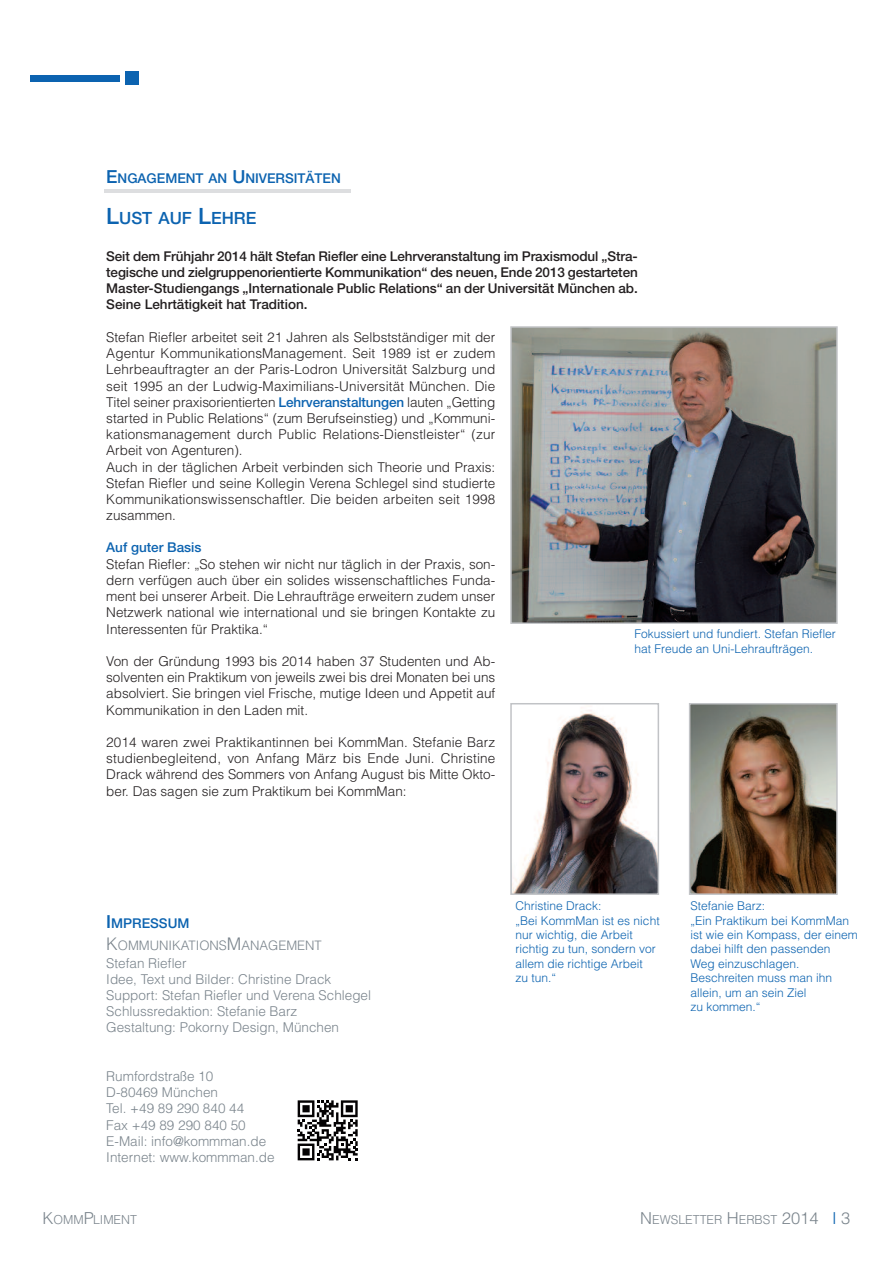
<style>
.page{position:relative;width:893px;height:1263px;background:#fff}
.page>*{position:absolute;margin:0;border:0;box-sizing:border-box;transform-origin:0 0}
.t1{font:500 16.8px "Helvetica Neue LT";color:#0c63b0}
.t2{font:300 13.5px/16.2px "Helvetica";color:#231f20;text-align:justify}
.t3{font:500 13.5px/16.2px "Helvetica Neue LT";color:#231f20;text-align:justify}
.t4{font:300 13.5px/16.2px "Helvetica";color:#7a848c}
.t5{font:500 13.5px "Helvetica Neue LT";color:#0c63b0}
.t6{font:300 13.05px "Helvetica";color:#7a848c}
.t7{font:300 12.3px "Helvetica";color:#7a848c}
.t8{font:300 12px/14.4px "Helvetica";color:#0c63b0}
.s1{font-size:18px}
.s2{font-size:22.5px}
.s3{font-family:"Helvetica Neue LT";font-weight:500;color:#0c63b0}
.s4{font-size:17.4px}
.s5{font-size:16.5px}
.s6{font-size:16.5px;color:#0c63b0}
</style>
<div class="page">
<hr style="left:104px;top:190px;width:247px;height:3px;background:#dddee0">
<img style="left:513px;top:329px;width:322px;height:292px">
<div style="left:510px;top:326px;width:328px;height:298px;border:2px solid #c1c3c6"></div>
<img style="left:513px;top:710px;width:143px;height:182px">
<div style="left:510px;top:703px;width:149px;height:192px;border:2px solid #c1c3c6"></div>
<img style="left:692px;top:706px;width:143px;height:186px">
<div style="left:689px;top:703px;width:149px;height:192px;border:2px solid #c1c3c6"></div>
<div style="left:126px;top:71px;width:13px;height:13px;background:#0c63b0"></div>
<div style="left:30px;top:75px;width:90px;height:6px;background:#0c63b0"></div>
<svg style="left:298px;top:1100px;width:60px;height:60px"></svg>
<p class="t5" style="left:106px;top:173px;width:236px"><span class="s1">E</span>NGAGEMENT AN <span class="s1">U</span>NIVERSITÄTEN</p>
<p class="t1" style="left:106px;top:212px;width:152px"><span class="s2">L</span>UST AUF <span class="s2">L</span>EHRE</p>
<p class="t3" style="left:106px;top:249px;width:533px">Seit dem Frühjahr 2014 hält Stefan Riefler eine Lehrveranstaltung im Praxismodul „Stra&shy;tegische und zielgruppenorientierte Kommunikation“ des neuen, Ende 2013 gestarteten Master-Studiengangs „Internationale Public Relations“ an der Universität München ab.<br>Seine Lehrtätigkeit hat Tradition.</p>
<p class="t2" style="left:106px;top:328px;width:390px;text-align:left">Stefan Riefler arbeitet seit 21 Jahren als Selbstständiger mit der Agentur KommunikationsManagement. Seit 1989 ist er zudem Lehrbeauftragter an der Paris-Lodron Universität Salzburg und seit 1995 an der Ludwig-Maximilians-Universität München. Die Titel seiner praxisorientierten <span class="s3">Lehrveranstaltungen</span> lauten „Getting started in Public Relations“ (zum Berufseinstieg) und „Kommuni&shy;kationsmanagement durch Public Relations-Dienstleister“ (zur Arbeit von Agenturen).<br>Auch in der täglichen Arbeit verbinden sich Theorie und Praxis:<br>Stefan Riefler und seine Kollegin Verena Schlegel sind studierte Kommunikationswissenschaftler. Die beiden arbeiten seit 1998 zusammen.</p>
<p class="t5" style="left:106px;top:543px;width:97px">Auf guter Basis</p>
<p class="t2" style="left:106px;top:555px;width:390px">Stefan Riefler: „So stehen wir nicht nur täglich in der Praxis, son&shy;dern verfügen auch über ein solides wissenschaftliches Funda&shy;ment bei unserer Arbeit. Die Lehraufträge erweitern zudem unser Netzwerk national wie international und sie bringen Kontakte zu Interessenten für Praktika.“</p>
<p class="t2" style="left:106px;top:652px;width:390px">Von der Gründung 1993 bis 2014 haben 37 Studenten und Ab&shy;solventen ein Praktikum von jeweils zwei bis drei Monaten bei uns absolviert. Sie bringen viel Frische, mutige Ideen und Appetit auf Kommunikation in den Laden mit.</p>
<p class="t2" style="left:106px;top:733px;width:390px">2014 waren zwei Praktikantinnen bei KommMan. Stefanie Barz studienbegleitend, von Anfang März bis Ende Juni. Christine Drack während des Sommers von Anfang August bis Mitte Okto&shy;ber. Das sagen sie zum Praktikum bei KommMan:</p>
<p class="t8" style="left:635px;top:626px;width:203px">Fokussiert und fundiert. Stefan Riefler hat Freude an Uni-Lehraufträgen.</p>
<p class="t5" style="left:106px;top:919px;width:85px"><span class="s1">I</span>MPRESSUM</p>
<p class="t6" style="left:106px;top:934px;width:217px"><span class="s4">K</span>OMMUNIKATIONS<span class="s4">M</span>ANAGEMENT</p>
<p class="t4" style="left:106px;top:954px;width:266px">Stefan Riefler<br>Idee, Text und Bilder: Christine Drack Support: Stefan Riefler und Verena Schlegel Schlussredaktion: Stefanie Barz<br>Gestaltung: Pokorny Design, München</p>
<p class="t4" style="left:106px;top:1067px;width:170px">Rumfordstraße 10<br>D-80469 München<br>Tel. +49 89 290 840 44<br>Fax +49 89 290 840 50<br>E-Mail: info@kommman.de<br>Internet: www.kommman.de</p>
<p class="t8" style="left:516px;top:898px;width:146px">Christine Drack:<br>„Bei KommMan ist es nicht nur wichtig, die Arbeit richtig zu tun, sondern vor allem die richtige Arbeit<br>zu tun.“</p>
<p class="t8" style="left:690px;top:898px;width:169px">Stefanie Barz:<br>„Ein Praktikum bei KommMan ist wie ein Kompass, der einem dabei hilft den passenden<br>Weg einzuschlagen.<br>Beschreiten muss man ihn allein, um an sein Ziel<br>zu kommen.“</p>
<p class="t7" style="left:43px;top:1209px;width:96px"><span class="s5">K</span>OMM<span class="s5">P</span>LIMENT</p>
<p class="t7" style="left:640px;top:1209px;width:212px"><span class="s5">N</span>EWSLETTER <span class="s5">H</span>ERBST <span class="s5">2014</span> <span class="s6">I</span> <span class="s5">3</span></p>
</div>
